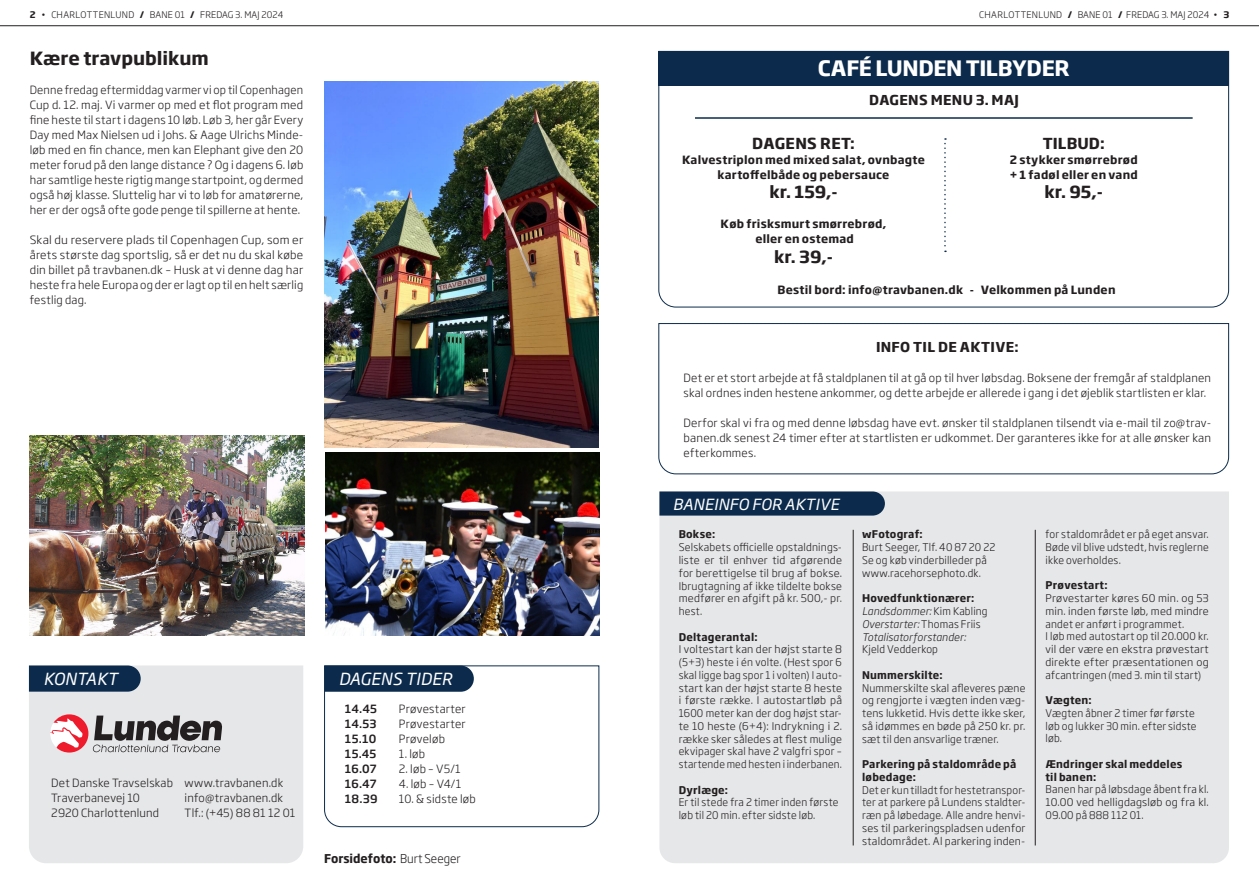
<style>
.page{position:relative;width:1259px;height:893px;background:#fff}
.page>*{position:absolute;margin:0;border:0;box-sizing:border-box;transform-origin:0 0}
.Brød{font:700 21px "Soho Gothic Pro";letter-spacing:-.02em;color:#fff}
.Tips_brødtekst{font:700 18px "Soho Gothic Pro";color:#231f20}
.Tips_brødtekst-2{font:700 16.5px "Soho Gothic Pro";letter-spacing:.005em;color:#231f20}
.t1{font:italic 16.5px "Soho Gothic Pro";letter-spacing:.015em;color:#fff}
.t2{font:italic 15.15px "Soho Gothic Pro";letter-spacing:.015em;color:#fff}
.Tips_brødtekst-3{font:700 15px "Soho Gothic Pro";letter-spacing:.01em;color:#231f20}
.Tips_brødtekst-4{font:700 13.5px "Soho Gothic Pro";letter-spacing:.025em;color:#231f20}
.Brød-2{font:700 12px "Soho Gothic Pro";letter-spacing:-.005em;color:#231f20;scale:.95 1}
.Tips_brødtekst-5{font:300 11.25px/15px "Soho Gothic Pro";letter-spacing:.015em;color:#231f20;text-align:justify}
.Tips_brødtekst-6{font:300 11.25px/15px "Soho Gothic Pro";letter-spacing:.015em;color:#231f20;text-align:justify;scale:1.05 1}
.Tips_brødtekst-7{font:700 11.25px/15px "Soho Gothic Pro";letter-spacing:.02em;color:#231f20;text-align:center}
.Brød-3{font:300 11.25px "Soho Gothic Pro";letter-spacing:.015em;color:#231f20}
.Brød-4{font:500 11.25px "Soho Gothic Pro";letter-spacing:.005em;color:#231f20}
.Brød-5{font:300 10.5px/12.8px "Soho Gothic Pro";letter-spacing:.02em;color:#231f20;text-align:justify}
.Brød-6{font:300 10.5px/12.8px "Soho Gothic Pro";letter-spacing:.02em;color:#231f20;text-align:justify;scale:.96 1}
.Brød-7{font:700 10.5px "Soho Gothic Pro";letter-spacing:.02em;color:#231f20}
.Tips_brødtekst-8{font:italic 300 10.5px "Soho Gothic Pro";letter-spacing:.015em;color:#231f20}
.Tips_brødtekst-9{font:300 10.5px "Soho Gothic Pro";letter-spacing:.02em;color:#231f20}
.t3{font:300 9px "Soho Gothic Pro";letter-spacing:.015em;color:#231f20}
.s1{font-weight:700}
.s2{font-weight:300}
.s3{font-style:normal}
</style>
<div class="page">
<div style="left:29px;top:665px;width:274px;height:198px;background:#e6e7e9"></div>
<svg style="left:29px;top:665px;width:112px;height:27px;background:#183655"></svg>
<svg style="left:50px;top:714px;width:172px;height:39px;background:#af9c9f"></svg>
<svg style="left:324px;top:665px;width:275px;height:162px"></svg>
<img style="left:324px;top:82px;width:274px;height:365px">
<svg style="left:658px;top:85px;width:571px;height:223px"></svg>
<svg style="left:658px;top:323px;width:571px;height:152px"></svg>
<div style="left:658px;top:51px;width:571px;height:34px;background:#0c2b4c"></div>
<div style="left:659px;top:491px;width:570px;height:372px;background:#e6e7e9"></div>
<svg style="left:659px;top:491px;width:226px;height:25px;background:#163453"></svg>
<hr style="left:853px;top:530px;width:1px;height:315px;background:#231f20">
<hr style="left:1035px;top:530px;width:1px;height:315px;background:#231f20">
<hr style="left:695px;top:117px;width:497px;height:2px;background:#0c2b4c">
<svg style="left:944px;top:138px;width:2px;height:114px"></svg>
<img style="left:325px;top:453px;width:275px;height:183px">
<img style="left:30px;top:435px;width:274px;height:201px">
<hr style="left:0;top:25px;width:1259px;height:1px;background:#231f20">
<p class="t3" style="left:30px;top:7px;width:255px"><span class="s1">2</span> • CHARLOTTENLUND <span class="s1">/</span> BANE 01 <span class="s1">/</span> FREDAG 3. MAJ 2024</p>
<p class="t3" style="left:979px;top:7px;width:251px">CHARLOTTENLUND <span class="s1">/</span> BANE 01 <span class="s1">/</span> FREDAG 3. MAJ 2024 • <span class="s1">3</span></p>
<p class="Tips_brødtekst" style="left:30px;top:44px;width:181px">Kære travpublikum</p>
<p class="Tips_brødtekst-5" style="left:30px;top:82px;width:275px">Denne fredag eftermiddag varmer vi op til Copenhagen Cup d. 12. maj. Vi varmer op med et flot program med fine heste til start i dagens 10 løb. Løb 3, her går Every Day med Max Nielsen ud i Johs. &amp; Aage Ulrichs Minde&shy;løb med en fin chance, men kan Elephant give den 20 meter forud på den lange distance ? Og i dagens 6. løb har samtlige heste rigtig mange startpoint, og dermed også høj klasse. Sluttelig har vi to løb for amatørerne, her er der også ofte gode penge til spillerne at hente.</p>
<p class="Tips_brødtekst-6" style="left:30px;top:232px;width:262px">Skal du reservere plads til Copenhagen Cup, som er årets største dag sportslig, så er det nu du skal købe din billet på travbanen.dk – Husk at vi denne dag har heste fra hele Europa og der er lagt op til en helt særlig festlig dag.</p>
<p class="t1" style="left:44px;top:666px;width:75px">KONTAKT</p>
<p class="Brød-3" style="left:51px;top:774px;width:123px">Det Danske Travselskab</p>
<p class="Brød-3" style="left:51px;top:789px;width:90px">Traverbanevej 10</p>
<p class="Brød-3" style="left:51px;top:804px;width:109px">2920 Charlottenlund</p>
<p class="Brød-3" style="left:185px;top:774px;width:100px">www.travbanen.dk</p>
<p class="Brød-3" style="left:185px;top:789px;width:100px">info@travbanen.dk</p>
<p class="Brød-3" style="left:185px;top:804px;width:112px">Tlf.: (+45) 88 81 12 01</p>
<p class="t1" style="left:339px;top:666px;width:115px">DAGENS TIDER</p>
<p class="Brød-4" style="left:345px;top:700px;width:33px">14.45</p>
<p class="Brød-3" style="left:399px;top:700px;width:68px">Prøvestarter</p>
<p class="Brød-4" style="left:345px;top:715px;width:33px">14.53</p>
<p class="Brød-3" style="left:399px;top:715px;width:68px">Prøvestarter</p>
<p class="Brød-4" style="left:345px;top:730px;width:33px">15.10</p>
<p class="Brød-3" style="left:399px;top:730px;width:47px">Prøveløb</p>
<p class="Brød-4" style="left:345px;top:745px;width:33px">15.45</p>
<p class="Brød-3" style="left:399px;top:745px;width:28px">1. løb</p>
<p class="Brød-4" style="left:345px;top:760px;width:33px">16.07</p>
<p class="Brød-3" style="left:399px;top:760px;width:63px">2. løb – V5/1</p>
<p class="Brød-4" style="left:345px;top:775px;width:33px">16.47</p>
<p class="Brød-3" style="left:399px;top:775px;width:64px">4. løb – V4/1</p>
<p class="Brød-4" style="left:345px;top:790px;width:34px">18.39</p>
<p class="Brød-3" style="left:399px;top:790px;width:78px">10. &amp; sidste løb</p>
<p class="Brød-2" style="left:324px;top:849px;width:145px">Forsidefoto: <span class="s2">Burt Seeger</span></p>
<p class="Brød" style="left:818px;top:52px;width:253px">CAFÉ LUNDEN TILBYDER</p>
<p class="Tips_brødtekst-4" style="left:869px;top:90px;width:151px">DAGENS MENU 3. MAJ</p>
<p class="Tips_brødtekst-3" style="left:752px;top:131px;width:104px">DAGENS RET:</p>
<p class="Tips_brødtekst-7" style="left:682px;top:151px;width:244px">Kalvestriplon med mixed salat, ovnbagte kartoffelbåde og pebersauce</p>
<p class="Tips_brødtekst-2" style="left:769px;top:179px;width:70px">kr. 159,-</p>
<p class="Tips_brødtekst-7" style="left:720px;top:216px;width:167px">Køb frisksmurt smørrebrød, eller en ostemad</p>
<p class="Tips_brødtekst-2" style="left:774px;top:243px;width:60px">kr. 39,-</p>
<p class="Tips_brødtekst-3" style="left:1042px;top:131px;width:64px">TILBUD:</p>
<p class="Tips_brødtekst-7" style="left:1009px;top:151px;width:130px;text-align:left">2 stykker smørrebrød + 1 fadøl eller en vand</p>
<p class="Tips_brødtekst-2" style="left:1044px;top:179px;width:60px">kr. 95,-</p>
<p class="Tips_brødtekst-7" style="left:777px;top:281px;width:339px">Bestil bord: info@travbanen.dk - Velkommen på Lunden</p>
<p class="Tips_brødtekst-4" style="left:876px;top:336px;width:144px">INFO TIL DE AKTIVE:</p>
<p class="Tips_brødtekst-5" style="left:683px;top:370px;width:529px">Det er et stort arbejde at få staldplanen til at gå op til hver løbsdag. Boksene der fremgår af staldplanen skal ordnes inden hestene ankommer, og dette arbejde er allerede i gang i det øjeblik startlisten er klar.</p>
<p class="Tips_brødtekst-5" style="left:683px;top:415px;width:529px">Derfor skal vi fra og med denne løbsdag have evt. ønsker til staldplanen tilsendt via e-mail til zo@trav&shy;banen.dk senest 24 timer efter at startlisten er udkommet. Der garanteres ikke for at alle ønsker kan efterkommes.</p>
<p class="t2" style="left:673px;top:492px;width:168px">BANEINFO FOR AKTIVE</p>
<p class="Brød-7" style="left:679px;top:526px;width:38px">Bokse:</p>
<p class="Brød-5" style="left:679px;top:540px;width:165px">Selskabets officielle opstaldnings&shy;liste er til enhver tid afgørende for berettigelse til brug af bokse.<br>Ibrugtagning af ikke tildelte bokse medfører en afgift på kr. 500,- pr. hest.</p>
<p class="Brød-7" style="left:679px;top:628px;width:80px">Deltagerantal:</p>
<p class="Brød-5" style="left:679px;top:642px;width:165px">I voltestart kan der højst starte 8 (5+3) heste i én volte. (Hest spor 6 skal ligge bag spor 1 i volten) I auto&shy;start kan der højst starte 8 heste i første række. I autostartløb på 1600 meter kan der dog højst star&shy;te 10 heste (6+4): Indrykning i 2. række sker således at flest mulige ekvipager skal have 2 valgfri spor – startende med hesten i inderbanen.</p>
<p class="Brød-7" style="left:679px;top:781px;width:51px">Dyrlæge:</p>
<p class="Brød-5" style="left:679px;top:795px;width:161px">Er til stede fra 2 timer inden første løb til 20 min. efter sidste løb.</p>
<p class="Brød-7" style="left:862px;top:526px;width:62px">wFotograf:</p>
<p class="Brød-5" style="left:862px;top:540px;width:135px">Burt Seeger, Tlf. 40 87 20 22</p>
<p class="Brød-5" style="left:862px;top:553px;width:126px">Se og køb vinderbilleder på www.racehorsephoto.dk.</p>
<p class="Brød-7" style="left:862px;top:590px;width:114px">Hovedfunktionærer:</p>
<p class="Tips_brødtekst-8" style="left:862px;top:603px;width:127px">Landsdommer: <span class="s3">Kim Kabling</span></p>
<p class="Tips_brødtekst-8" style="left:862px;top:616px;width:120px">Overstarter: <span class="s3">Thomas Friis</span></p>
<p class="Tips_brødtekst-8" style="left:862px;top:628px;width:105px">Totalisatorforstander:</p>
<p class="Tips_brødtekst-9" style="left:862px;top:641px;width:77px">Kjeld Vedderkop</p>
<p class="Brød-7" style="left:862px;top:666px;width:82px">Nummerskilte:</p>
<p class="Brød-5" style="left:862px;top:681px;width:165px">Nummerskilte skal afleveres pæne og rengjorte i vægten inden væg&shy;tens lukketid. Hvis dette ikke sker, så idømmes en bøde på 250 kr. pr. sæt til den ansvarlige træner.</p>
<p class="Brød-7" style="left:862px;top:756px;width:156px">Parkering på staldområde på</p>
<p class="Brød-7" style="left:862px;top:768px;width:55px">løbedage:</p>
<p class="Brød-6" style="left:862px;top:783px;width:172px">Det er kun tilladt for hestetranspor&shy;ter at parkere på Lundens staldter&shy;ræn på løbedage. Alle andre henvi&shy;ses til parkeringspladsen udenfor staldområdet. Al parkering inden-</p>
<p class="Brød-5" style="left:1045px;top:527px;width:165px">for staldområdet er på eget ansvar.<br>Bøde vil blive udstedt, hvis reglerne ikke overholdes.</p>
<p class="Brød-7" style="left:1045px;top:577px;width:64px">Prøvestart:</p>
<p class="Brød-5" style="left:1045px;top:591px;width:165px">Prøvestarter køres 60 min. og 53 min. inden første løb, med mindre andet er anført i programmet.</p>
<p class="Brød-5" style="left:1045px;top:629px;width:165px">I løb med autostart op til 20.000 kr. vil der være en ekstra prøvestart direkte efter præsentationen og afcantringen (med 3. min til start)</p>
<p class="Brød-7" style="left:1045px;top:692px;width:48px">Vægten:</p>
<p class="Brød-5" style="left:1045px;top:706px;width:153px;text-align:left">Vægten åbner 2 timer før første løb og lukker 30 min. efter sidste løb.</p>
<p class="Brød-7" style="left:1045px;top:756px;width:138px">Ændringer skal meddeles</p>
<p class="Brød-7" style="left:1045px;top:768px;width:52px">til banen:</p>
<p class="Brød-5" style="left:1045px;top:782px;width:165px">Banen har på løbsdage åbent fra kl.<br>10.00 ved helligdagsløb og fra kl.<br>09.00 på 888 112 01.</p>
</div>
